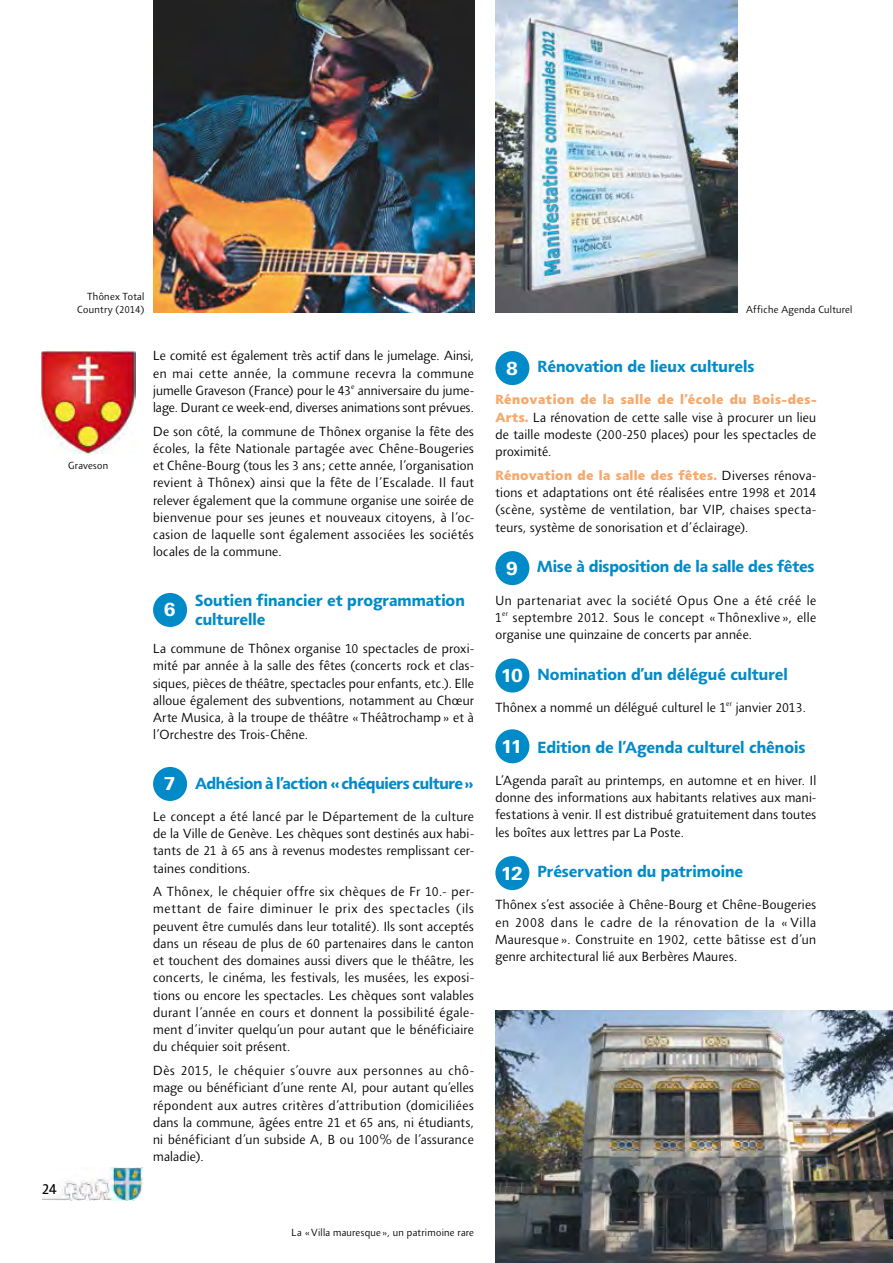
<style>
.page{position:relative;width:893px;height:1263px;background:#fff}
.page>*{position:absolute;margin:0;border:0;box-sizing:border-box;transform-origin:0 0}
.t1{font:800 18px "Univers Next Pro";color:#fff}
.t2{font:700 16.5px/19.5px "Agilita LT Pro";color:#008bc8}
.t3{font:700 16.5px "Agilita LT Pro";letter-spacing:-.025em;color:#008bc8}
.t4{font:15px "Agilita LT Pro";color:#000}
.t5{font:300 13.5px/17.2px "Agilita LT Pro";letter-spacing:.005em;color:#000;text-align:justify}
.t6{font:300 10.5px/12.8px "Agilita LT Pro";letter-spacing:.015em;color:#000;text-align:right}
.s1{font-family:"Univers Next Pro";font-weight:800;font-size:18px;color:#fff}
.s2{font-weight:800;color:#f5a96c}
</style>
<div class="page">
<img style="left:43px;top:1168px;width:99px;height:32px">
<div style="left:153px;top:593px;width:34px;height:34px;background:#008bc8;border-radius:50%"></div>
<div style="left:153px;top:767px;width:34px;height:34px;background:#008bc8;border-radius:50%"></div>
<div style="left:495px;top:351px;width:34px;height:34px;background:#008bc8;border-radius:50%"></div>
<div style="left:495px;top:551px;width:34px;height:34px;background:#008bc8;border-radius:50%"></div>
<div style="left:495px;top:658px;width:34px;height:34px;background:#008bc8;border-radius:50%"></div>
<div style="left:495px;top:729px;width:34px;height:34px;background:#008bc8;border-radius:50%"></div>
<div style="left:495px;top:856px;width:34px;height:34px;background:#008bc8;border-radius:50%"></div>
<img style="left:495px;top:0;width:242px;height:313px">
<img style="left:153px;top:0;width:321px;height:313px">
<img style="left:495px;top:1010px;width:398px;height:253px">
<img style="left:41px;top:351px;width:94px;height:103px">
<p class="t6" style="left:77px;top:290px;width:69px">Thônex Total<br>Country (2014)</p>
<p class="t6" style="left:68px;top:459px;width:42px">Graveson</p>
<p class="t5" style="left:153px;top:347px;width:323px">Le comité est également très actif dans le jumelage. Ainsi, en mai cette année, la commune recevra la commune jumelle Graveson (France) pour le 43<sup>e</sup> anniversaire du jume&shy;lage. Durant ce week-end, diverses animations sont prévues.</p>
<p class="t5" style="left:153px;top:422px;width:323px">De son côté, la commune de Thônex organise la fête des écoles, la fête Nationale partagée avec Chêne-Bougeries et Chêne-Bourg (tous les 3 ans; cette année, l’organisation revient à Thônex) ainsi que la fête de l’Escalade. Il faut relever également que la commune organise une soirée de bienvenue pour ses jeunes et nouveaux citoyens, à l’oc&shy;casion de laquelle sont également associées les sociétés locales de la commune.</p>
<p class="t4" style="left:42px;top:1179px;width:16px">24</p>
<h1 class="t1" style="left:164px;top:599px;width:13px">6</h1>
<p class="t2" style="left:195px;top:590px;width:271px">Soutien financier et programmation culturelle</p>
<p class="t5" style="left:153px;top:640px;width:323px">La commune de Thônex organise 10 spectacles de proxi&shy;mité par année à la salle des fêtes (concerts rock et clas&shy;siques, pièces de théâtre, spectacles pour enfants, etc.). Elle alloue également des subventions, notamment au Chœur Arte Musica, à la troupe de théâtre «Théâtrochamp» et à l’Orchestre des Trois-Chêne.</p>
<p class="t3" style="left:164px;top:771px;width:312px"><span class="s1">7</span> Adhésion à l’action «chéquiers culture»</p>
<p class="t5" style="left:153px;top:807px;width:323px">Le concept a été lancé par le Département de la culture de la Ville de Genève. Les chèques sont destinés aux habi&shy;tants de 21 à 65 ans à revenus modestes remplissant cer&shy;taines conditions.</p>
<p class="t5" style="left:153px;top:883px;width:323px">A Thônex, le chéquier offre six chèques de Fr 10.- per&shy;mettant de faire diminuer le prix des spectacles (ils peuvent être cumulés dans leur totalité). Ils sont acceptés dans un réseau de plus de 60 partenaires dans le canton et touchent des domaines aussi divers que le théâtre, les concerts, le cinéma, les festivals, les musées, les exposi&shy;tions ou encore les spectacles. Les chèques sont valables durant l’année en cours et donnent la possibilité égale&shy;ment d’inviter quelqu’un pour autant que le bénéficiaire du chéquier soit présent.</p>
<p class="t5" style="left:153px;top:1062px;width:323px">Dès 2015, le chéquier s’ouvre aux personnes au chô&shy;mage ou bénéficiant d’une rente AI, pour autant qu’elles répondent aux autres critères d’attribution (domiciliées dans la commune, âgées entre 21 et 65 ans, ni étudiants, ni bénéficiant d’un subside A, B ou 100% de l’assurance maladie).</p>
<p class="t6" style="left:292px;top:1226px;width:184px">La «Villa mauresque», un patrimoine rare</p>
<p class="t6" style="left:746px;top:303px;width:108px">Affiche Agenda Culturel</p>
<p class="t2" style="left:506px;top:357px;width:250px"><span class="s1">8</span> Rénovation de lieux culturels</p>
<p class="t5" style="left:495px;top:391px;width:323px"><span class="s2">Rénovation de la salle de l’école du Bois-des-Arts.</span> La rénovation de cette salle vise à procurer un lieu de taille modeste (200-250 places) pour les spectacles de proximité.</p>
<p class="t5" style="left:495px;top:467px;width:323px"><span class="s2">Rénovation de la salle des fêtes.</span> Diverses rénova&shy;tions et adaptations ont été réalisées entre 1998 et 2014 (scène, système de ventilation, bar VIP, chaises specta&shy;teurs, système de sonorisation et d’éclairage).</p>
<p class="t2" style="left:506px;top:557px;width:310px"><span class="s1">9</span> Mise à disposition de la salle des fêtes</p>
<p class="t5" style="left:495px;top:591px;width:323px">Un partenariat avec la société Opus One a été créé le 1<sup>er</sup> septembre 2012. Sous le concept « Thônexlive », elle organise une quinzaine de concerts par année.</p>
<p class="t2" style="left:501px;top:664px;width:289px"><span class="s1">10</span> Nomination d’un délégué culturel</p>
<p class="t5" style="left:495px;top:699px;width:312px">Thônex a nommé un délégué culturel le 1<sup>er</sup> janvier 2013.</p>
<p class="t2" style="left:501px;top:737px;width:306px"><span class="s1">11</span> Edition de l’Agenda culturel chênois</p>
<p class="t5" style="left:495px;top:772px;width:323px">L’Agenda paraît au printemps, en automne et en hiver. Il donne des informations aux habitants relatives aux mani&shy;festations à venir. Il est distribué gratuitement dans toutes les boîtes aux lettres par La Poste.</p>
<p class="t2" style="left:501px;top:862px;width:244px"><span class="s1">12</span> Préservation du patrimoine</p>
<p class="t5" style="left:495px;top:896px;width:323px">Thônex s’est associée à Chêne-Bourg et Chêne-Bougeries en 2008 dans le cadre de la rénovation de la « Villa Mauresque ». Construite en 1902, cette bâtisse est d’un genre architectural lié aux Berbères Maures.</p>
</div>
